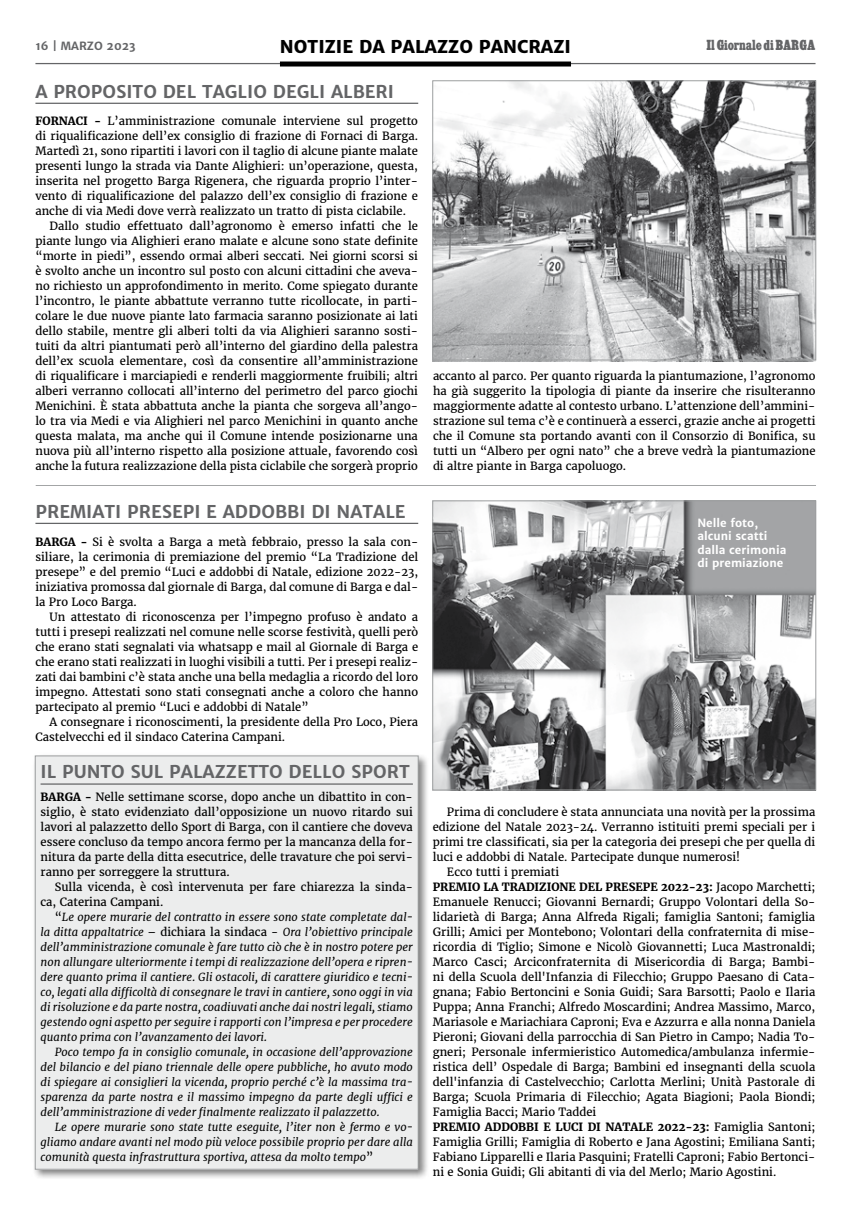
<style>
.page{position:relative;width:851px;height:1205px;background:#fff}
.page>*{position:absolute;margin:0;border:0;box-sizing:border-box;transform-origin:0 0}
.t1{font:700 17.5px "Merriweather Sans";color:#646567}
.t2{font:800 17.5px "Merriweather Sans";color:#000}
.t3{font:11.25px/15px "Merriweather";color:#000;text-align:justify}
.t4{font:italic 11.25px/15px "Merriweather";color:#000;text-align:justify}
.t5{font:700 11.25px "Merriweather";color:#000}
.t6{font:700 11.25px/13.5px "Merriweather Sans";color:#fff}
.t7{font:11.25px "Cairo";color:#646567}
.t8{font:700 11.25px "Merriweather Sans";color:#646567}
.s1{font-weight:700}
.s2{font-style:normal}
.s3{font-weight:400}
</style>
<div class="page">
<hr style="left:35px;top:63px;width:780px;height:1px;background:#646567">
<div style="left:280px;top:62px;width:291px;height:5px;background:#000"></div>
<hr style="left:35px;top:103px;width:383px;height:1px;background:#646567">
<div style="left:32px;top:752px;width:396px;height:428px;background:#000;opacity:.5"></div>
<div style="left:35px;top:756px;width:383px;height:413px;background:#eceded"></div>
<hr style="left:41px;top:783px;width:372px;height:2px;background:#646567">
<div style="left:35px;top:755px;width:383px;height:414px;border:1px solid #9c9e9f"></div>
<hr style="left:35px;top:523px;width:383px;height:1px;background:#646567">
<img style="left:432px;top:82px;width:383px;height:279px">
<div style="left:432px;top:80px;width:384px;height:280px;border:1px solid #9c9e9f"></div>
<hr style="left:35px;top:483px;width:782px;height:3px;background:#003882;opacity:.5">
<img style="left:434px;top:502px;width:380px;height:286px">
<div style="left:432px;top:500px;width:384px;height:290px;border:1px solid #9c9e9f"></div>
<p class="t8" style="left:35px;top:39px;width:102px">16 | MARZO 2023</p>
<h1 class="t2" style="left:280px;top:36px;width:292px">NOTIZIE DA PALAZZO PANCRAZI</h1>
<p class="t7" style="left:706px;top:40px;width:110px">Il Giornale di BARGA</p>
<h1 class="t1" style="left:35px;top:81px;width:328px">A PROPOSITO DEL TAGLIO DEGLI ALBERI</h1>
<p class="t3" style="left:35px;top:114px;width:384px"><span class="s1">FORNACI -</span> L’amministrazione comunale interviene sul progetto di riqualificazione dell’ex consiglio di frazione di Fornaci di Barga.<br>Martedì 21, sono ripartiti i lavori con il taglio di alcune piante malate presenti lungo la strada via Dante Alighieri: un’operazione, questa, inserita nel progetto Barga Rigenera, che riguarda proprio l’inter&shy;vento di riqualificazione del palazzo dell’ex consiglio di frazione e anche di via Medi dove verrà realizzato un tratto di pista ciclabile.</p>
<p class="t3" style="left:35px;top:219px;width:384px;text-indent:14px">Dallo studio effettuato dall’agronomo è emerso infatti che le piante lungo via Alighieri erano malate e alcune sono state definite “morte in piedi”, essendo ormai alberi seccati. Nei giorni scorsi si è svolto anche un incontro sul posto con alcuni cittadini che aveva&shy;no richiesto un approfondimento in merito. Come spiegato durante l’incontro, le piante abbattute verranno tutte ricollocate, in parti&shy;colare le due nuove piante lato farmacia saranno posizionate ai lati dello stabile, mentre gli alberi tolti da via Alighieri saranno sosti&shy;tuiti da altri piantumati però all’interno del giardino della palestra dell’ex scuola elementare, così da consentire all’amministrazione di riqualificare i marciapiedi e renderli maggiormente fruibili; altri alberi verranno collocati all’interno del perimetro del parco giochi Menichini. È stata abbattuta anche la pianta che sorgeva all’ango&shy;lo tra via Medi e via Alighieri nel parco Menichini in quanto anche questa malata, ma anche qui il Comune intende posizionarne una nuova più all’interno rispetto alla posizione attuale, favorendo così anche la futura realizzazione della pista ciclabile che sorgerà proprio</p>
<h1 class="t1" style="left:35px;top:501px;width:24px">PREMIA</h1>
<h1 class="t1" style="left:104px;top:501px;width:46px">TI PRESE</h1>
<h1 class="t1" style="left:183px;top:501px;width:91px">PI E ADDOBBI</h1>
<h1 class="t1" style="left:311px;top:501px;width:94px">DI NATALE</h1>
<p class="t3" style="left:35px;top:534px;width:384px"><span class="s1">BARGA -</span> Si è svolta a Barga a metà febbraio, presso la sala con&shy;siliare, la cerimonia di premiazione del premio “La Tradizione del presepe” e del premio “Luci e addobbi di Natale, edizione 2022-23, iniziativa promossa dal giornale di Barga, dal comune di Barga e dal&shy;la Pro Loco Barga.</p>
<p class="t3" style="left:35px;top:609px;width:384px;text-indent:14px">Un attestato di riconoscenza per l’impegno profuso è andato a tutti i presepi realizzati nel comune nelle scorse festività, quelli però che erano stati segnalati via whatsapp e mail al Giornale di Barga e che erano stati realizzati in luoghi visibili a tutti. Per i presepi realiz&shy;zati dai bambini c’è stata anche una bella medaglia a ricordo del loro impegno. Attestati sono stati consegnati anche a coloro che hanno partecipato al premio “Luci e addobbi di Natale”</p>
<p class="t3" style="left:35px;top:714px;width:384px;text-indent:14px">A consegnare i riconoscimenti, la presidente della Pro Loco, Piera<br>Castelvecchi ed il sindaco Caterina Campani.</p>
<h1 class="t1" style="left:41px;top:761px;width:175px">I L PUNTO SUL PALAZZE</h1>
<h1 class="t1" style="left:248px;top:761px;width:163px">TTO DELLO SPORT</h1>
<p class="t3" style="left:41px;top:789px;width:374px"><span class="s1">BARGA -</span> Nelle settimane scorse, dopo anche un dibattito in con&shy;siglio, è stato evidenziato dall’opposizione un nuovo ritardo sui lavori al palazzetto dello Sport di Barga, con il cantiere che doveva essere concluso da tempo ancora fermo per la mancanza della for&shy;nitura da parte della ditta esecutrice, delle travature che poi servi&shy;ranno per sorreggere la struttura.</p>
<p class="t3" style="left:41px;top:879px;width:374px;text-indent:14px">Sulla vicenda, è così intervenuta per fare chiarezza la sinda&shy;ca, Caterina Campani.</p>
<p class="t4" style="left:41px;top:909px;width:374px;text-indent:14px"><span class="s2">“</span>Le opere murarie del contratto in essere sono state completate dal&shy;la ditta appaltatrice <span class="s2">– dichiara la sindaca -</span> Ora l’obiettivo principale dell’amministrazione comunale è fare tutto ciò che è in nostro potere per non allungare ulteriormente i tempi di realizzazione dell’opera e ripren&shy;dere quanto prima il cantiere. Gli ostacoli, di carattere giuridico e tecni&shy;co, legati alla difficoltà di consegnare le travi in cantiere, sono oggi in via di risoluzione e da parte nostra, coadiuvati anche dai nostri legali, stiamo gestendo ogni aspetto per seguire i rapporti con l’impresa e per procedere quanto prima con l’avanzamento dei lavori.</p>
<p class="t4" style="left:41px;top:1044px;width:374px;text-indent:14px">Poco tempo fa in consiglio comunale, in occasione dell’approvazione del bilancio e del piano triennale delle opere pubbliche, ho avuto modo di spiegare ai consiglieri la vicenda, proprio perché c’è la massima tra&shy;sparenza da parte nostra e il massimo impegno da parte degli uffici e dell’amministrazione di veder finalmente realizzato il palazzetto.</p>
<p class="t4" style="left:41px;top:1119px;width:374px;text-indent:14px">Le opere murarie sono state tutte eseguite, l’iter non è fermo e vo&shy;gliamo andare avanti nel modo più veloce possibile proprio per dare alla comunità questa infrastruttura sportiva, attesa da molto tempo<span class="s2">”</span></p>
<p class="t3" style="left:433px;top:369px;width:384px">accanto al parco. Per quanto riguarda la piantumazione, l’agronomo ha già suggerito la tipologia di piante da inserire che risulteranno maggiormente adatte al contesto urbano. L’attenzione dell’ammini&shy;strazione sul tema c’è e continuerà a esserci, grazie anche ai progetti che il Comune sta portando avanti con il Consorzio di Bonifica, su tutti un “Albero per ogni nato” che a breve vedrà la piantumazione di altre piante in Barga capoluogo.</p>
<p class="t6" style="left:697px;top:516px;width:91px">NELLE FOTO,<br>ALCUNI SCATTI<br>DALLA CERIMONIA<br>DI PREMIAZIONE</p>
<p class="t3" style="left:447px;top:804px;width:370px">Prima di concludere è stata annunciata una novità per la prossima</p>
<p class="t3" style="left:432px;top:819px;width:384px">edizione del Natale 2023-24. Verranno istituiti premi speciali per i</p>
<p class="t3" style="left:432px;top:834px;width:384px">primi tre classificati, sia per la categoria dei presepi che per quella di</p>
<p class="t3" style="left:432px;top:849px;width:309px">luci e addobbi di Natale. Partecipate dunque numerosi!</p>
<p class="t3" style="left:447px;top:864px;width:114px">Ecco tutti i premiati</p>
<p class="t5" style="left:432px;top:879px;width:384px">PREMIO LA TRADIZIONE DEL PRESEPE 2022-23: <span class="s3">Jacopo Marchetti;</span></p>
<p class="t3" style="left:432px;top:894px;width:384px">Emanuele Renucci; Giovanni Bernardi; Gruppo Volontari della So-</p>
<p class="t3" style="left:432px;top:909px;width:384px">lidarietà di Barga; Anna Alfreda Rigali; famiglia Santoni; famiglia</p>
<p class="t3" style="left:432px;top:924px;width:384px">Grilli; Amici per Montebono; Volontari della confraternita di mise-</p>
<p class="t3" style="left:432px;top:939px;width:384px">ricordia di Tiglio; Simone e Nicolò Giovannetti; Luca Mastronaldi;</p>
<p class="t3" style="left:432px;top:954px;width:384px">Marco Casci; Arciconfraternita di Misericordia di Barga; Bambi-</p>
<p class="t3" style="left:432px;top:969px;width:384px">ni della Scuola dell'Infanzia di Filecchio; Gruppo Paesano di Cata-</p>
<p class="t3" style="left:432px;top:984px;width:384px">gnana; Fabio Bertoncini e Sonia Guidi; Sara Barsotti; Paolo e Ilaria</p>
<p class="t3" style="left:432px;top:999px;width:384px">Puppa; Anna Franchi; Alfredo Moscardini; Andrea Massimo, Marco,</p>
<p class="t3" style="left:432px;top:1014px;width:384px">Mariasole e Mariachiara Caproni; Eva e Azzurra e alla nonna Daniela</p>
<p class="t3" style="left:432px;top:1029px;width:384px">Pieroni; Giovani della parrocchia di San Pietro in Campo; Nadia To-</p>
<p class="t3" style="left:432px;top:1044px;width:384px">gneri; Personale infermieristico Automedica/ambulanza infermie-</p>
<p class="t3" style="left:432px;top:1059px;width:384px">ristica dell’ Ospedale di Barga; Bambini ed insegnanti della scuola</p>
<p class="t3" style="left:432px;top:1074px;width:384px">dell'infanzia di Castelvecchio; Carlotta Merlini; Unità Pastorale di</p>
<p class="t3" style="left:432px;top:1089px;width:384px">Barga; Scuola Primaria di Filecchio; Agata Biagioni; Paola Biondi;</p>
<p class="t3" style="left:432px;top:1104px;width:165px">Famiglia Bacci; Mario Taddei</p>
<p class="t5" style="left:432px;top:1119px;width:384px">PREMIO ADDOBBI E LUCI DI NATALE 2022-23: <span class="s3">Famiglia Santoni;</span></p>
<p class="t3" style="left:432px;top:1134px;width:384px">Famiglia Grilli; Famiglia di Roberto e Jana Agostini; Emiliana Santi;</p>
<p class="t3" style="left:432px;top:1149px;width:384px">Fabiano Lipparelli e Ilaria Pasquini; Fratelli Caproni; Fabio Bertonci-</p>
<p class="t3" style="left:432px;top:1164px;width:345px">ni e Sonia Guidi; Gli abitanti di via del Merlo; Mario Agostini.</p>
</div>
